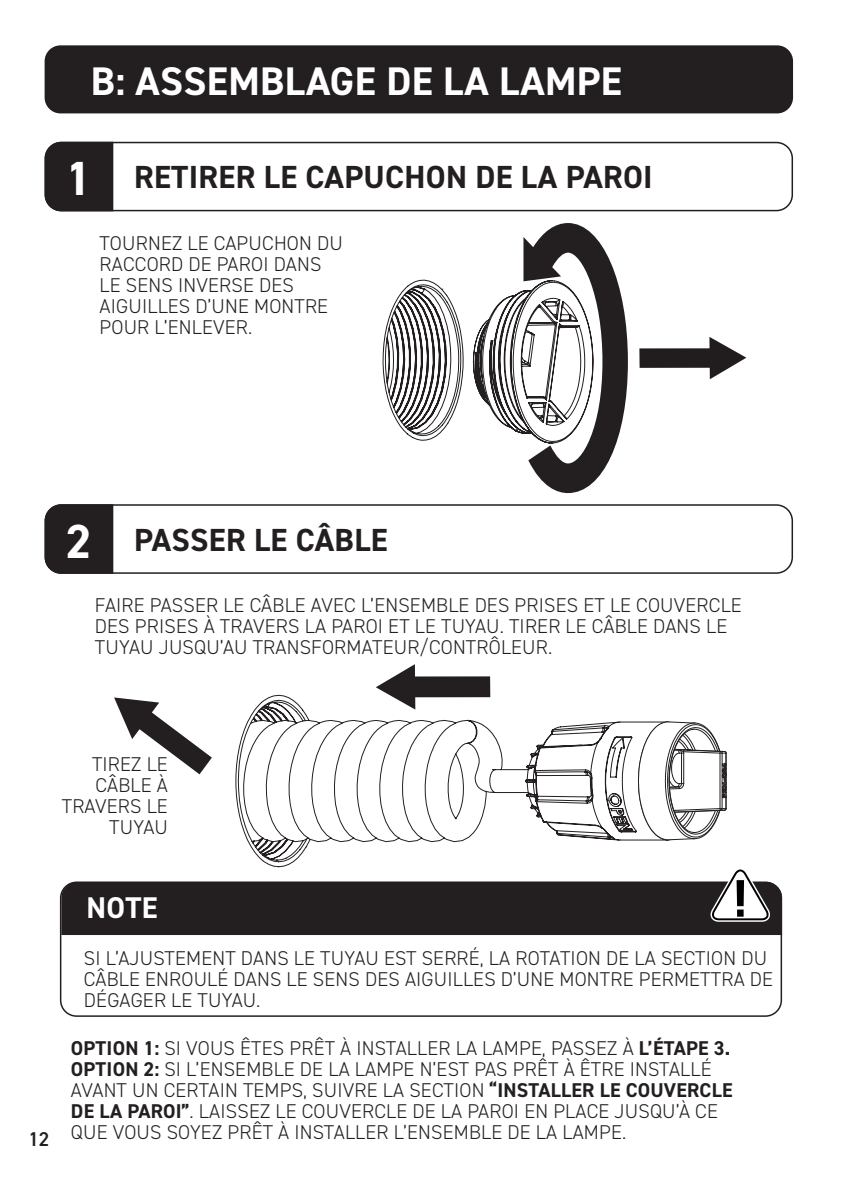
<style>
.page{position:relative;width:842px;height:1191px;background:#fff}
.page>*{position:absolute;margin:0;border:0;box-sizing:border-box;transform-origin:0 0}
.Step_Numbers{font:700 48px "DIN2014";color:#fff}
.Page_heading{font:700 40px "DIN2014";letter-spacing:.01em;color:#fff}
.Step_by_step_Titles{font:700 32px "DIN2014";letter-spacing:.01em;color:#231f20}
._16pt_Bold_heading{font:700 30px "DIN2014";color:#fff}
.Body_Text_Capitals{font:300 20px/21px "DIN2014";letter-spacing:.01em;color:#231f20}
.t1{font:600 20px "DIN2014";color:#231f20}
.s1{font-weight:700}
</style>
<div class="page">
<div style="left:45px;top:45px;width:748px;height:68px;background:#231f20;border-radius:16px"></div>
<div style="left:45px;top:142px;width:748px;height:69px;border:2px solid #231f20;border-radius:16px"></div>
<svg style="left:44px;top:141px;width:70px;height:71px;background:#2e2b2c"></svg>
<div style="left:45px;top:504px;width:748px;height:70px;border:2px solid #231f20;border-radius:16px"></div>
<div style="left:44px;top:504px;width:70px;height:70px;background:#231f20"></div>
<div style="left:60px;top:881px;width:722px;height:135px;border:2px solid #231f20;border-radius:16px"></div>
<svg style="left:61px;top:869px;width:721px;height:66px"></svg>
<svg style="left:382px;top:279px;width:82px;height:162px"></svg>
<svg style="left:639px;top:337px;width:107px;height:42px"></svg>
<svg style="left:473px;top:223px;width:155px;height:270px"></svg>
<svg style="left:235px;top:694px;width:439px;height:173px"></svg>
<svg style="left:376px;top:664px;width:114px;height:45px"></svg>
<svg style="left:114px;top:697px;width:98px;height:77px"></svg>
<svg style="left:638px;top:721px;width:89px;height:119px"></svg>
<p class="Page_heading" style="left:91px;top:55px;width:533px">B: ASSEMBLAGE DE LA LAMPE</p>
<p class="Step_Numbers" style="left:65px;top:147px;width:27px">1</p>
<p class="Step_by_step_Titles" style="left:134px;top:156px;width:520px">RETIRER LE CAPUCHON DE LA PAROI</p>
<p class="Body_Text_Capitals" style="left:100px;top:232px;width:245px">TOURNEZ LE CAPUCHON DU<br>RACCORD DE PAROI DANS<br>LE SENS INVERSE DES<br>AIGUILLES D’UNE MONTRE<br>POUR L’ENLEVER.</p>
<p class="Step_Numbers" style="left:65px;top:509px;width:27px">2</p>
<p class="Step_by_step_Titles" style="left:134px;top:518px;width:255px">PASSER LE CÂBLE</p>
<p class="Body_Text_Capitals" style="left:95px;top:595px;width:648px">FAIRE PASSER LE CÂBLE AVEC L’ENSEMBLE DES PRISES ET LE COUVERCLE<br>DES PRISES À TRAVERS LA PAROI ET LE TUYAU. TIRER LE CÂBLE DANS LE<br>TUYAU JUSQU’AU TRANSFORMATEUR/CONTRÔLEUR.</p>
<p class="Body_Text_Capitals" style="left:62px;top:754px;width:107px;text-align:right">TIREZ LE<br>CÂBLE À<br>TRAVERS LE<br>TUYAU</p>
<p class="t1" style="left:28px;top:1125px;width:22px">12</p>
<p class="_16pt_Bold_heading" style="left:87px;top:887px;width:72px">NOTE</p>
<p class="Body_Text_Capitals" style="left:84px;top:947px;width:691px">SI L’AJUSTEMENT DANS LE TUYAU EST SERRÉ, LA ROTATION DE LA SECTION DU<br>CÂBLE ENROULÉ DANS LE SENS DES AIGUILLES D’UNE MONTRE PERMETTRA DE<br>DÉGAGER LE TUYAU.</p>
<p class="Body_Text_Capitals" style="left:71px;top:1037px;width:661px"><span class="s1">OPTION 1:</span> SI VOUS ÊTES PRÊT À INSTALLER LA LAMPE, PASSEZ À <span class="s1">L’ÉTAPE 3.</span></p>
<p class="Body_Text_Capitals" style="left:71px;top:1058px;width:663px"><span class="s1">OPTION 2:</span> SI L’ENSEMBLE DE LA LAMPE N’EST PAS PRÊT À ÊTRE INSTALLÉ AVANT UN CERTAIN TEMPS, SUIVRE LA SECTION <span class="s1">“INSTALLER LE COUVERCLE DE LA PAROI”</span>. LAISSEZ LE COUVERCLE DE LA PAROI EN PLACE JUSQU’À CE QUE VOUS SOYEZ PRÊT À INSTALLER L’ENSEMBLE DE LA LAMPE.</p>
</div>
